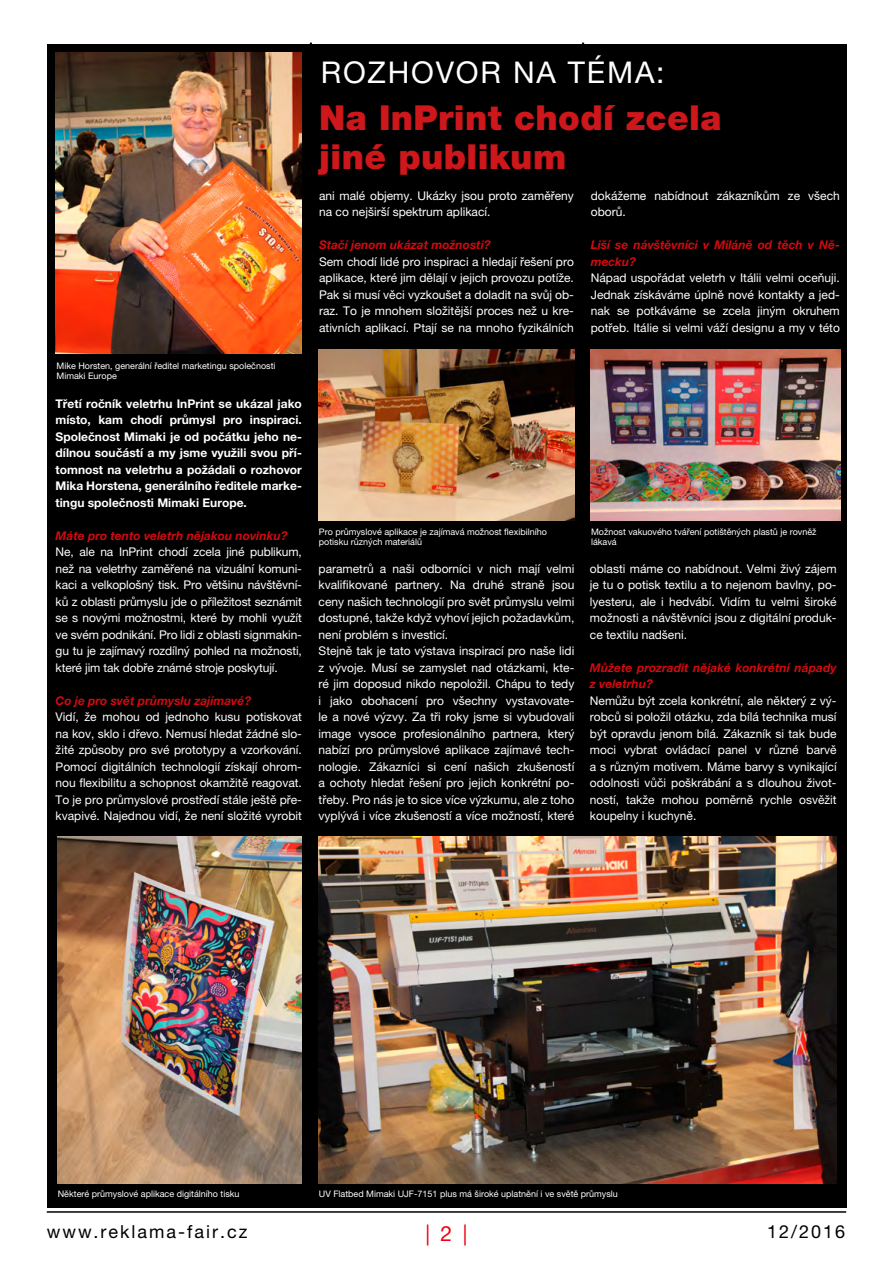
<style>
.page{position:relative;width:893px;height:1263px;background:#fff}
.page>*{position:absolute;margin:0;border:0;box-sizing:border-box;transform-origin:0 0}
.t1{font:900 34.5px/39px "Helvetica Neue LT Pro";letter-spacing:.01em;color:#cd171a}
.t2{font:30px "Helvetica Neue LT Pro";letter-spacing:.06em;color:#fff}
.t3{font:21px "Helvetica Neue LT Pro";color:#f00011}
.t4{font:18px "Helvetica Neue LT Pro";letter-spacing:.11em;color:#000}
.t5{font:12px/16.5px "Helvetica Neue LT Pro";color:#fff;text-align:justify}
.t6{font:700 12px/16.5px "Helvetica Neue LT Pro";color:#fff;text-align:justify}
.t7{font:italic 700 12px/16.5px "Helvetica Neue LT Pro";color:#d20a11}
.t8{font:9px/10.5px "Helvetica Neue LT Pro";color:#fff}
</style>
<div class="page">
<hr style="left:47px;top:1211px;width:799px;height:2px;background:#000">
<div style="left:47px;top:45px;width:799px;height:1163px;background:#000"></div>
<img style="left:56px;top:53px;width:246px;height:301px">
<img style="left:591px;top:350px;width:249px;height:170px">
<img style="left:319px;top:836px;width:518px;height:347px">
<img style="left:319px;top:350px;width:255px;height:170px">
<img style="left:58px;top:836px;width:244px;height:347px">
<h2 class="t2" style="left:321px;top:54px;width:345px">ROZHOVOR NA TÉMA:</h2>
<h1 class="t1" style="left:319px;top:98px;width:404px">Na InPrint chodí zcela jiné publikum</h1>
<p class="t8" style="left:57px;top:360px;width:220px">Mike Horsten, generální ředitel marketingu společnosti<br>Mimaki Europe</p>
<p class="t6" style="left:56px;top:395px;width:248px">Třetí ročník veletrhu InPrint se ukázal jako místo, kam chodí průmysl pro inspiraci.<br>Společnost Mimaki je od počátku jeho ne&shy;dílnou součástí a my jsme využili svou pří&shy;tomnost na veletrhu a požádali o rozhovor Mika Horstena, generálního ředitele marke&shy;tingu společnosti Mimaki Europe.</p>
<p class="t7" style="left:56px;top:527px;width:234px">Máte pro tento veletrh nějakou novinku?</p>
<p class="t5" style="left:56px;top:544px;width:248px">Ne, ale na InPrint chodí zcela jiné publikum, než na veletrhy zaměřené na vizuální komuni&shy;kaci a velkoplošný tisk. Pro většinu návštěvní&shy;ků z oblasti průmyslu jde o příležitost seznámit se s novými možnostmi, které by mohli využít ve svém podnikání. Pro lidi z oblasti signmakin&shy;gu tu je zajímavý rozdílný pohled na možnosti, které jim tak dobře známé stroje poskytují.</p>
<p class="t7" style="left:56px;top:692px;width:197px">Co je pro svět průmyslu zajímavé?</p>
<p class="t5" style="left:56px;top:709px;width:248px">Vidí, že mohou od jednoho kusu potiskovat na kov, sklo i dřevo. Nemusí hledat žádné slo&shy;žité způsoby pro své prototypy a vzorkování.<br>Pomocí digitálních technologií získají ohrom&shy;nou flexibilitu a schopnost okamžitě reagovat.<br>To je pro průmyslové prostředí stále ještě pře&shy;kvapivé. Najednou vidí, že není složité vyrobit</p>
<p class="t5" style="left:319px;top:187px;width:256px">ani malé objemy. Ukázky jsou proto zaměřeny na co nejširší spektrum aplikací.</p>
<p class="t7" style="left:319px;top:237px;width:173px">Stačí jenom ukázat možnosti?</p>
<p class="t5" style="left:319px;top:253px;width:256px">Sem chodí lidé pro inspiraci a hledají řešení pro aplikace, které jim dělají v jejich provozu potíže.<br>Pak si musí věci vyzkoušet a doladit na svůj ob&shy;raz. To je mnohem složitější proces než u kre&shy;ativních aplikací. Ptají se na mnoho fyzikálních</p>
<p class="t5" style="left:591px;top:187px;width:251px">dokážeme nabídnout zákazníkům ze všech oborů.</p>
<p class="t7" style="left:591px;top:237px;width:251px">Liší se návštěvníci v Miláně od těch v Ně&shy;mecku?</p>
<p class="t5" style="left:591px;top:270px;width:251px">Nápad uspořádat veletrh v Itálii velmi oceňuji.<br>Jednak získáváme úplně nové kontakty a jed&shy;nak se potkáváme se zcela jiným okruhem potřeb. Itálie si velmi váží designu a my v této</p>
<p class="t8" style="left:319px;top:526px;width:230px">Pro průmyslové aplikace je zajímavá možnost flexibilního potisku různých materiálů</p>
<p class="t5" style="left:319px;top:560px;width:257px;text-align:left">parametrů a naši odborníci v nich mají velmi kvalifikované partnery. Na druhé straně jsou ceny našich technologií pro svět průmyslu velmi dostupné, takže když vyhoví jejich požadavkům, není problém s investicí.<br>Stejně tak je tato výstava inspirací pro naše lidi z vývoje. Musí se zamyslet nad otázkami, kte&shy;ré jim doposud nikdo nepoložil. Chápu to tedy i jako obohacení pro všechny vystavovate&shy;le a nové výzvy. Za tři roky jsme si vybudovali image vysoce profesionálního partnera, který nabízí pro průmyslové aplikace zajímavé tech&shy;nologie. Zákazníci si cení našich zkušeností a ochoty hledat řešení pro jejich konkrétní po&shy;třeby. Pro nás je to sice více výzkumu, ale z toho vyplývá i více zkušeností a více možností, které</p>
<p class="t8" style="left:591px;top:526px;width:227px">Možnost vakuového tváření potištěných plastů je rovněž lákavá</p>
<p class="t5" style="left:590px;top:560px;width:248px">oblasti máme co nabídnout. Velmi živý zájem je tu o potisk textilu a to nejenom bavlny, po&shy;lyesteru, ale i hedvábí. Vidím tu velmi široké možnosti a návštěvníci jsou z digitální produk&shy;ce textilu nadšeni.</p>
<p class="t7" style="left:590px;top:659px;width:248px">Můžete prozradit nějaké konkrétní nápady z veletrhu?</p>
<p class="t5" style="left:590px;top:692px;width:248px">Nemůžu být zcela konkrétní, ale některý z vý&shy;robců si položil otázku, zda bílá technika musí být opravdu jenom bílá. Zákazník si tak bude moci vybrat ovládací panel v různé barvě a s různým motivem. Máme barvy s vynikající odolnosti vůči poškrábání a s dlouhou život&shy;ností, takže mohou poměrně rychle osvěžit koupelny i kuchyně.</p>
<p class="t8" style="left:58px;top:1189px;width:183px">Některé průmyslové aplikace digitálního tisku</p>
<p class="t8" style="left:319px;top:1188px;width:300px">UV Flatbed Mimaki UJF-7151 plus má široké uplatnění i ve světě průmyslu</p>
<h3 class="t4" style="left:47px;top:1221px;width:202px">www.reklama-fair.cz</h3>
<h3 class="t3" style="left:425px;top:1220px;width:43px">| 2 |</h3>
<h3 class="t4" style="left:767px;top:1221px;width:79px">12/2016</h3>
</div>
